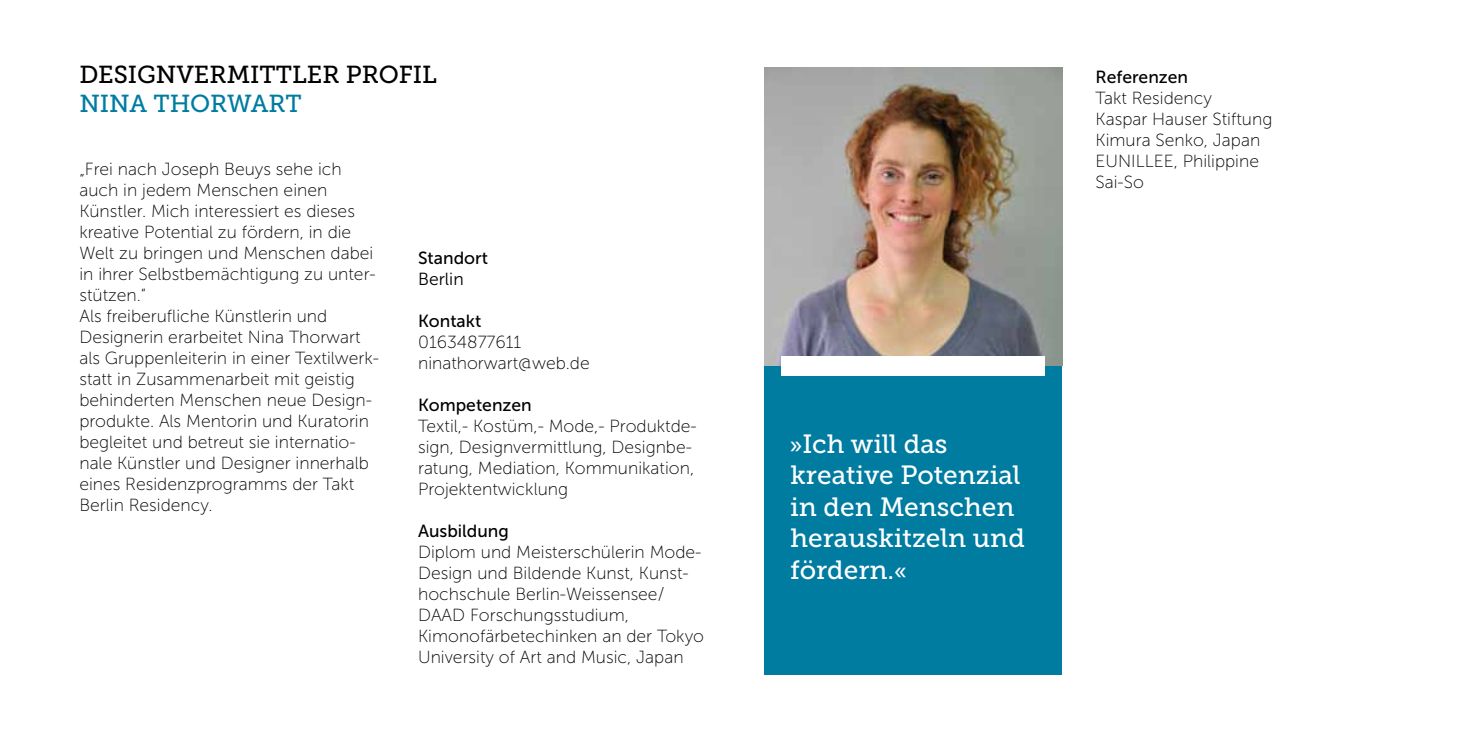
<style>
.page{position:relative;width:1474px;height:740px;background:#fff}
.page>*{position:absolute;margin:0;border:0;box-sizing:border-box;transform-origin:0 0}
.t1{font:26.25px/31.5px "Museo Slab 500";color:#fff}
.t2{font:24.5px "Museo Slab 500";color:#000}
.t3{font:24.5px "Museo Slab 500";color:#007ca1}
.t4{font:17.5px/21px "Museo Sans 100";color:#000}
.t5{font:17.5px "Museo Sans 500";color:#000}
.t6{font:17.5px "Museo Sans 300";color:#000}
.s1{font-size:23.1px}
</style>
<div class="page">
<div style="left:764px;top:79px;width:298px;height:596px;background:#007ca1"></div>
<img style="left:764px;top:67px;width:298px;height:298px">
<div style="left:781px;top:356px;width:263px;height:20px;background:#fff"></div>
<h2 class="t2" style="left:79px;top:61px;width:95px">Designve</h2>
<h2 class="t2" style="left:209px;top:61px;width:185px">rmittler profil</h2>
<h2 class="t3" style="left:79px;top:90px;width:37px">Nina</h2>
<h2 class="t3" style="left:153px;top:90px;width:20px">Tho</h2>
<h2 class="t3" style="left:210px;top:90px;width:93px">rwart</h2>
<p class="t4" style="left:79px;top:158px;width:301px">„Frei nach Joseph Beuys sehe ich auch in jedem Menschen einen Künstler. Mich interessiert es dieses kreative Potential zu fördern, in die Welt zu bringen und Menschen dabei in ihrer Selbstbemächtigung zu unter&shy;stützen.“<br>Als freiberufliche Künstlerin und Designerin erarbeitet Nina Thorwart als Gruppenleiterin in einer Textilwerk&shy;statt in Zusammenarbeit mit geistig behinderten Menschen neue Design&shy;produkte. Als Mentorin und Kuratorin begleitet und betreut sie internatio&shy;nale Künstler und Designer innerhalb eines Residenzprogramms der Takt Berlin Residency.</p>
<p class="t5" style="left:418px;top:248px;width:71px">Standort</p>
<p class="t6" style="left:418px;top:269px;width:47px">Berlin</p>
<p class="t5" style="left:418px;top:311px;width:65px">Kontakt</p>
<p class="t4" style="left:418px;top:331px;width:173px">01634877611 ninathorwart@web.de</p>
<p class="t5" style="left:418px;top:395px;width:115px">Kompetenzen</p>
<p class="t4" style="left:418px;top:415px;width:280px">Textil,- Kostüm,- Mode,- Produktde&shy;sign, Designvermittlung, Designbe&shy;ratung, Mediation, Kommunikation, Projektentwicklung</p>
<p class="t5" style="left:418px;top:521px;width:92px">Ausbildung</p>
<p class="t4" style="left:418px;top:541px;width:287px">Diplom und Meisterschülerin Mode-Design und Bildende Kunst, Kunst&shy;hochschule Berlin-Weissensee/ DAAD Forschungsstudium, Kimonofärbetechinken an der Tokyo University of Art and Music, Japan</p>
<p class="t5" style="left:1095px;top:67px;width:94px">Referenzen</p>
<p class="t4" style="left:1095px;top:87px;width:178px">Takt Residency<br>Kaspar Hauser Stiftung<br>Kimura Senko, Japan<br>EUNILLEE, Philippine<br>Sai-So</p>
<h1 class="t1" style="left:789px;top:427px;width:237px"><span class="s1">»</span>Ich will das kreative Potenzial in den Menschen herauskitzeln und fördern.<span class="s1">«</span></h1>
</div>
